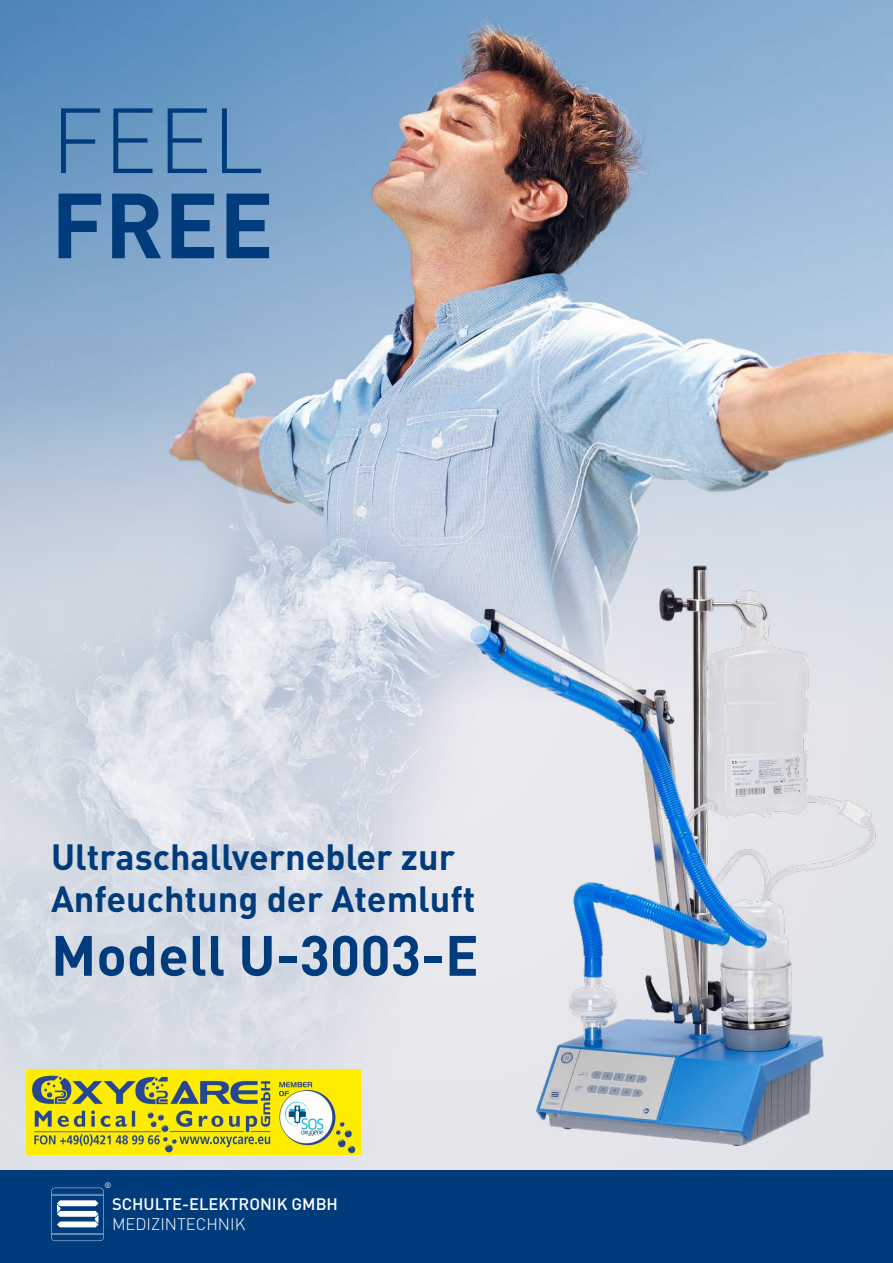
<style>
.page{position:relative;width:893px;height:1263px;background:#fff}
.page>*{position:absolute;margin:0;border:0;box-sizing:border-box;transform-origin:0 0}
.t1{font:300 90.75px "DIN";color:#003b7c}
.t2{font:700 90.75px "DIN";color:#003b7c}
.t3{font:700 55.95px "DIN";color:#003b7c}
.t4{font:700 36px/42px "DIN";color:#003b7c}
.t5{font:500 16.5px "DIN";color:#fff}
.t6{font:300 16.5px "DIN";color:#fff}
.t7{font:7.95px "DIN";color:#fff}
</style>
<div class="page">
<img style="left:0;top:0;width:893px;height:340px">
<img style="left:0;top:340px;width:893px;height:830px">
<div style="left:0;top:1170px;width:893px;height:93px;background:#003b7c"></div>
<svg style="left:51px;top:1188px;width:53px;height:53px"></svg>
<img style="left:26px;top:1070px;width:334px;height:85px">
<h1 class="t1" style="left:51px;top:85px;width:214px">FEEL</h1>
<h1 class="t2" style="left:51px;top:166px;width:224px">FREE</h1>
<p class="t4" style="left:51px;top:834px;width:426px">Ultraschallvernebler zur<br>Anfeuchtung der Atemluft</p>
<h2 class="t3" style="left:51px;top:919px;width:429px">Modell U-3003-E</h2>
<p class="t7" style="left:104px;top:1180px;width:8px">®</p>
<p class="t5" style="left:112px;top:1194px;width:227px">SCHULTE-ELEKTRONIK GMBH</p>
<p class="t6" style="left:112px;top:1214px;width:135px">MEDIZINTECHNIK</p>
</div>
